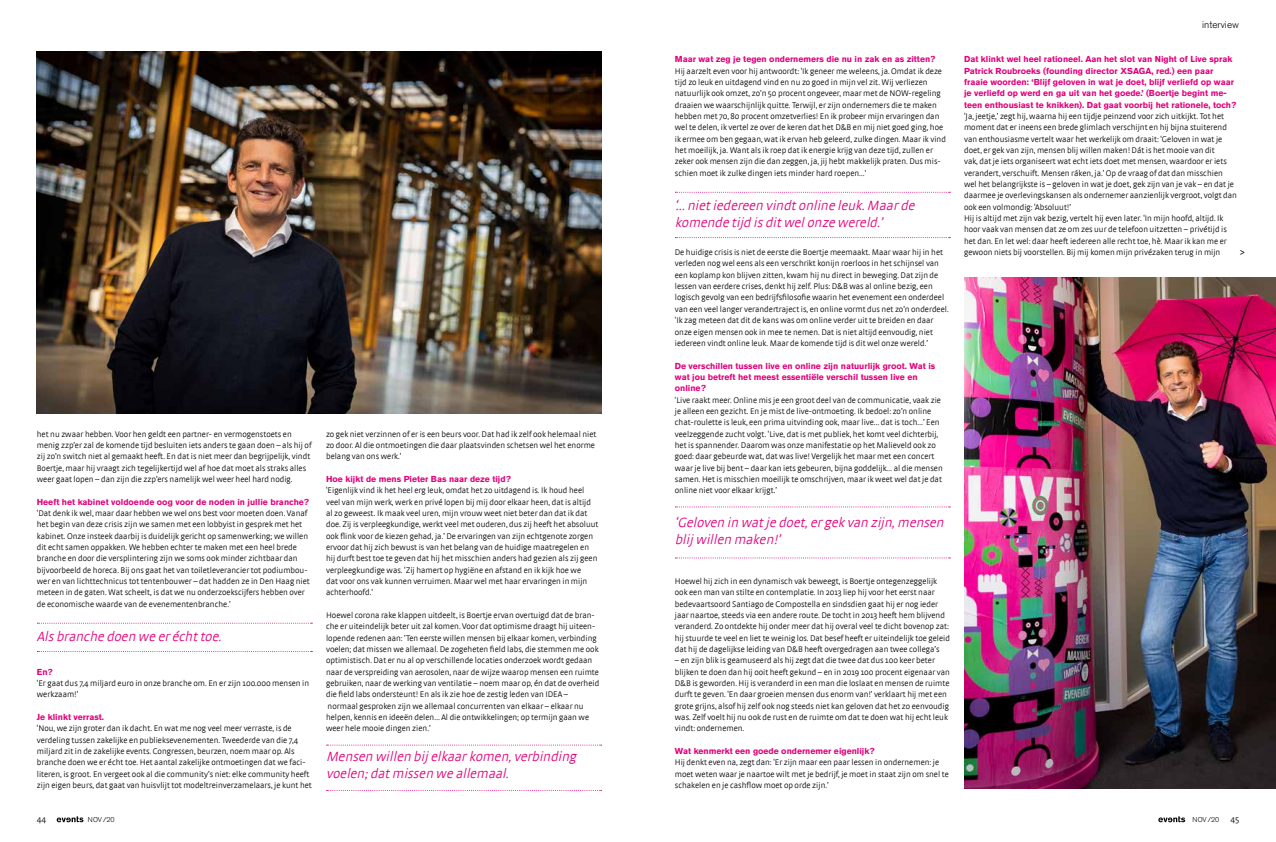
<style>
.page{position:relative;width:1276px;height:842px;background:#fff}
.page>*{position:absolute;margin:0;border:0;box-sizing:border-box;transform-origin:0 0}
.t1{font:italic 300 14px/17px "Strada";color:#e2007a}
.t2{font:300 10px "Akzidenz Grotesk Pro";color:#000}
.t3{font:300 9px "Strada";color:#000}
.t4{font:300 8.6px/11.3px "Strada";color:#000}
.t5{font:700 8.6px/11.4px "Akzidenz Grotesk Pro";color:#e2007a}
.t6{font:8.6px "Akzidenz Grotesk Pro";color:#000}
.t7{font:300 7px "Akzidenz Grotesk Pro";color:#000}
.s1{font-family:"Strada";font-size:9px}
</style>
<div class="page">
<svg style="left:57px;top:816px;width:26px;height:6px"></svg>
<svg style="left:1158px;top:816px;width:27px;height:6px"></svg>
<img style="left:37px;top:51px;width:564px;height:363px">
<img style="left:964px;top:278px;width:312px;height:510px">
<svg style="left:326px;top:745px;width:275px;height:1px"></svg>
<svg style="left:326px;top:790px;width:275px;height:1px"></svg>
<svg style="left:37px;top:623px;width:275px;height:1px"></svg>
<svg style="left:37px;top:651px;width:275px;height:1px"></svg>
<svg style="left:675px;top:192px;width:275px;height:1px"></svg>
<svg style="left:675px;top:237px;width:275px;height:1px"></svg>
<svg style="left:675px;top:506px;width:275px;height:1px"></svg>
<svg style="left:675px;top:557px;width:275px;height:1px"></svg>
<p class="t4" style="left:37px;top:428px;width:276px">het nu zwaar hebben. Voor hen geldt een partner- en vermogenstoets en menig zzp’er zal de komende tijd besluiten iets anders te gaan doen – als hij of zij zo’n switch niet al gemaakt heeft. En dat is niet meer dan begrijpelijk, vindt Boertje, maar hij vraagt zich tegelijkertijd wel af hoe dat moet als straks alles weer gaat lopen – dan zijn die zzp’ers namelijk wel weer heel hard nodig.</p>
<p class="t5" style="left:37px;top:496px;width:274px">Heeft het kabinet voldoende oog voor de noden in jullie branche?</p>
<p class="t4" style="left:37px;top:507px;width:274px">‘Dat denk ik wel, maar daar hebben we wel ons best voor moeten doen. Vanaf het begin van deze crisis zijn we samen met een lobbyist in gesprek met het kabinet. Onze insteek daarbij is duidelijk gericht op samenwerking; we willen dit echt samen oppakken. We hebben echter te maken met een heel brede branche en door die versplintering zijn we soms ook minder zichtbaar dan bijvoorbeeld de horeca. Bij ons gaat het van toiletleverancier tot podiumbou&shy;wer en van lichttechnicus tot tentenbouwer – dat hadden ze in Den Haag niet meteen in de gaten. Wat scheelt, is dat we nu onderzoekscijfers hebben over de economische waarde van de evenementenbranche.’</p>
<h1 class="t1" style="left:37px;top:627px;width:189px">Alsbranche doen we eréchttoe.</h1>
<p class="t5" style="left:37px;top:666px;width:17px">En?</p>
<p class="t4" style="left:37px;top:677px;width:274px">‘Er gaat dus 7,4 miljard euro in onze branche om. En er zijn 100.000 mensen in werkzaam!’</p>
<p class="t5" style="left:37px;top:711px;width:69px">Je klinkt verrast.</p>
<p class="t4" style="left:37px;top:723px;width:276px">‘Nou, we zijn groter dan ik dacht. En wat me nog veel meer verraste, is de verdeling tussen zakelijke en publieksevenementen. Tweederde van die 7,4 miljard zit in de zakelijke events. Congressen, beurzen, noem maar op. Als branche doen we er écht toe. Het aantal zakelijke ontmoetingen dat we faci&shy;literen, is groot. En vergeet ook al die community’s niet: elke community heeft zijn eigen beurs, dat gaat van huisvlijt tot modeltreinverzamelaars, je kunt het</p>
<p class="t4" style="left:326px;top:428px;width:272px">zo gek niet verzinnen of er is een beurs voor. Dat had ik zelf ook helemaal niet zo door. Al die ontmoetingen die daar plaatsvinden schetsen wel het enorme belang van ons werk.’</p>
<p class="t5" style="left:326px;top:473px;width:186px">Hoe kijkt de mens Pieter Bas naar deze tijd?</p>
<p class="t4" style="left:326px;top:485px;width:274px">‘Eigenlijk vind ik het heel erg leuk, omdat het zo uitdagend is. Ik houd heel veel van mijn werk, werk en privé lopen bij mij door elkaar heen, dat is altijd al zo geweest. Ik maak veel uren, mijn vrouw weet niet beter dan dat ik dat doe. Zij is verpleegkundige, werkt veel met ouderen, dus zij heeft het absoluut ook flink voor de kiezen gehad, ja.’ De ervaringen van zijn echtgenote zorgen ervoor dat hij zich bewust is van het belang van de huidige maatregelen en hij durft best toe te geven dat hij het misschien anders had gezien als zij geen verpleegkundige was. ‘Zij hamert op hygiëne en afstand en ik kijk hoe we<br>dat voor ons vak kunnen verruimen. Maar wel met haar ervaringen in mijn achterhoofd.’</p>
<p class="t4" style="left:326px;top:609px;width:275px">Hoewel corona rake klappen uitdeelt, is Boertje ervan overtuigd dat de bran&shy;che er uiteindelijk beter uit zal komen. Voor dat optimisme draagt hij uiteen&shy;lopende redenen aan: ’Ten eerste willen mensen bij elkaar komen, verbinding voelen; dat missen we allemaal. De zogeheten field labs, die stemmen me ook optimistisch. Dat er nu al op verschillende locaties onderzoek wordt gedaan naar de verspreiding van aerosolen, naar de wijze waarop mensen een ruimte gebruiken, naar de werking van ventilatie – noem maar op, én dat de overheid die field labs ondersteunt! En als ik zie hoe de zestig leden van IDEA – normaal gesproken zijn we allemaal concurrenten van elkaar – elkaar nu helpen, kennis en ideeën delen… Al die ontwikkelingen; op termijn gaan we weer hele mooie dingen zien.’</p>
<h1 class="t1" style="left:326px;top:748px;width:255px">Mensen willen bij elkaarkomen,verbinding voelen;datmissen we allemaal.</h1>
<p class="t5" style="left:675px;top:54px;width:262px">Maar wat zeg je tegen ondernemers die nu in zak en as zitten?</p>
<p class="t4" style="left:675px;top:65px;width:272px">Hij aarzelt even voor hij antwoordt: ‘Ik geneer me weleens, ja. Omdat ik deze tijd zo leuk en uitdagend vind en nu zo goed in mijn vel zit. Wij verliezen natuurlijk ook omzet, zo’n 50 procent ongeveer, maar met de NOW-regeling draaien we waarschijnlijk quitte. Terwijl, er zijn ondernemers die te maken hebben met 70, 80 procent omzetverlies! En ik probeer mijn ervaringen dan wel te delen, ik vertel ze over de keren dat het D&amp;B en mij niet goed ging, hoe ik ermee om ben gegaan, wat ik ervan heb geleerd, zulke dingen. Maar ik vind het moeilijk, ja. Want als ik roep dat ik energie krijg van deze tijd, zullen er zeker ook mensen zijn die dan zeggen, ja, jij hebt makkelijk praten. Dus mis&shy;schien moet ik zulke dingen iets minder hard roepen…’</p>
<h1 class="t1" style="left:675px;top:196px;width:244px">‘… nietiedereen vindtonline leuk.Maarde komende tijd isditwelonze wereld.’</h1>
<p class="t4" style="left:675px;top:247px;width:275px">De huidige crisis is niet de eerste die Boertje meemaakt. Maar waar hij in het verleden nog wel eens als een verschrikt konijn roerloos in het schijnsel van een koplamp kon blijven zitten, kwam hij nu direct in beweging. Dat zijn de lessen van eerdere crises, denkt hij zelf. Plus: D&amp;B was al online bezig, een logisch gevolg van een bedrijfsfilosofie waarin het evenement een onderdeel van een veel langer verandertraject is, en online vormt dus net zo’n onderdeel. ‘Ik zag meteen dat dit de kans was om online verder uit te breiden en daar onze eigen mensen ook in mee te nemen. Dat is niet altijd eenvoudig, niet iedereen vindt online leuk. Maar de komende tijd is dit wel onze wereld.’</p>
<p class="t5" style="left:675px;top:360px;width:262px">De verschillen tussen live en online zijn natuurlijk groot. Wat is wat jou betreft het meest essentiële verschil tussen live en online?</p>
<p class="t4" style="left:675px;top:394px;width:269px">‘Live raakt meer. Online mis je een groot deel van de communicatie, vaak zie je alleen een gezicht. En je mist de live-ontmoeting. Ik bedoel: zo’n online chat-roulette is leuk, een prima uitvinding ook, maar live… dat is toch…’ Een veelzeggende zucht volgt. ‘Live, dat is met publiek, het komt veel dichterbij, het is spannender. Daarom was onze manifestatie op het Malieveld ook zo goed: daar gebeurde wat, dat was live! Vergelijk het maar met een concert waar je live bij bent – daar kan iets gebeuren, bijna goddelijk… al die mensen samen. Het is misschien moeilijk te omschrijven, maar ik weet wel dat je dat online niet voor elkaar krijgt.’</p>
<h1 class="t1" style="left:675px;top:514px;width:273px">‘Geloven in watje doet,ergek van zij n,mensen blij willen maken!’</h1>
<p class="t4" style="left:675px;top:575px;width:276px">Hoewel hij zich in een dynamisch vak beweegt, is Boertje ontegenzeggelijk ook een man van stilte en contemplatie. In 2013 liep hij voor het eerst naar bedevaartsoord Santiago de Compostella en sindsdien gaat hij er nog ieder jaar naartoe, steeds via een andere route. De tocht in 2013 heeft hem blijvend veranderd. Zo ontdekte hij onder meer dat hij overal veel te dicht bovenop zat: hij stuurde te veel en liet te weinig los. Dat besef heeft er uiteindelijk toe geleid dat hij de dagelijkse leiding van D&amp;B heeft overgedragen aan twee collega’s</p>
<p class="t4" style="left:675px;top:655px;width:276px">– en zijn blik is geamuseerd als hij zegt dat die twee dat dus 100 keer beter blijken te doen dan hij ooit heeft gekund – en in 2019 100 procent eigenaar van D&amp;B is geworden. Hij is veranderd in een man die loslaat en mensen de ruimte durft te geven. ‘En daar groeien mensen dus enorm van!’ verklaart hij met een grote grijns, alsof hij zelf ook nog steeds niet kan geloven dat het zo eenvoudig was. Zelf voelt hij nu ook de rust en de ruimte om dat te doen wat hij echt leuk vindt: ondernemen.</p>
<p class="t5" style="left:675px;top:745px;width:201px">Wat kenmerkt een goede ondernemer eigenlijk?</p>
<p class="t4" style="left:675px;top:757px;width:275px">Hij denkt even na, zegt dan: ‘Er zijn maar een paar lessen in ondernemen: je moet weten waar je naartoe wilt met je bedrijf, je moet in staat zijn om snel te schakelen en je cashflow moet op orde zijn.’</p>
<p class="t2" style="left:1202px;top:18px;width:38px">interview</p>
<p class="t5" style="left:964px;top:53px;width:274px">Dat klinkt wel heel rationeel. Aan het slot van Night of Live sprak Patrick Roubroeks (founding director XSAGA, red.) een paar fraaie woorden: ‘Blijf geloven in wat je doet, blijf verliefd op waar je verliefd op werd en ga uit van het goede.’ (Boertje begint me&shy;teen enthousiast te knikken). Dat gaat voorbij het rationele, toch?</p>
<p class="t4" style="left:964px;top:110px;width:274px">‘Ja, jeetje,’ zegt hij, waarna hij een tijdje peinzend voor zich uitkijkt. Tot het moment dat er ineens een brede glimlach verschijnt en hij bijna stuiterend van enthousiasme vertelt waar het werkelijk om draait: ‘Geloven in wat je doet, er gek van zijn, mensen blij willen maken! Dát is het mooie van dit<br>vak, dat je iets organiseert wat echt iets doet met mensen, waardoor er iets verandert, verschuift. Mensen ráken, ja.’ Op de vraag of dat dan misschien wel het belangrijkste is – geloven in wat je doet, gek zijn van je vak – en dat je daarmee je overlevingskansen als ondernemer aanzienlijk vergroot, volgt dan ook een volmondig: ‘Absoluut!’<br>Hij is altijd met zijn vak bezig, vertelt hij even later. ‘In mijn hoofd, altijd. Ik hoor vaak van mensen dat ze om zes uur de telefoon uitzetten – privétijd is het dan. En let wel: daar heeft iedereen alle recht toe, hè. Maar ik kan me er gewoon niets bij voorstellen. Bij mij komen mijn privézaken terug in mijn</p>
<p class="t6" style="left:1239px;top:246px;width:8px">&gt;</p>
<p class="t3" style="left:37px;top:814px;width:11px">44</p>
<p class="t7" style="left:88px;top:815px;width:28px">NOV/20</p>
<p class="t7" style="left:1192px;top:815px;width:48px">NOV/20 <span class="s1">45</span></p>
</div>
